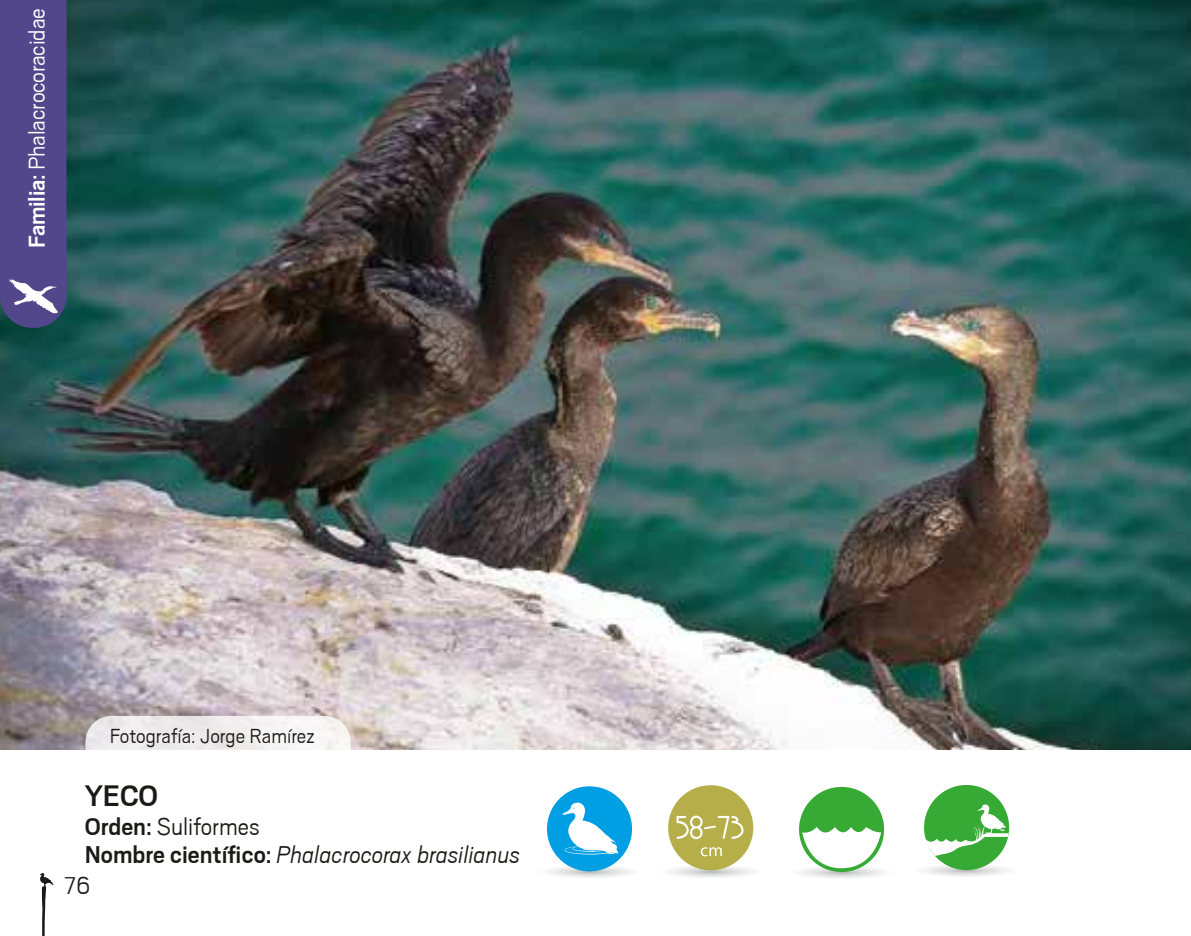
<style>
.page{position:relative;width:1191px;height:936px;background:#fff}
.page>*{position:absolute;margin:0;border:0;box-sizing:border-box;transform-origin:0 0}
.t1{font:700 33px "Scout";color:#1a1a18}
.t2{font:italic 27px/28.5px "Scout";color:#1a1a18}
.t3{font:27px "Scout";color:#1a1a18}
.t4{font:25.5px "Scout";letter-spacing:-.01em;color:#fff}
.t5{font:22.5px "Scout";color:#1a1a18}
.s1{font-weight:700}
.s2{font-weight:700;font-style:normal}
.s3{font-style:normal}
</style>
<div class="page">
<svg style="left:40px;top:873px;width:14px;height:62px"></svg>
<img style="left:0;top:0;width:1191px;height:749px">
<svg style="left:85px;top:715px;width:265px;height:35px"></svg>
<div style="left:0;top:0;width:66px;height:328px;background:#53478b"></div>
<svg style="left:549px;top:864px;width:82px;height:13px"></svg>
<div style="left:547px;top:786px;width:85px;height:85px;background:#009ee3;border-radius:50%"></div>
<svg style="left:562px;top:802px;width:56px;height:52px"></svg>
<div style="left:799px;top:786px;width:85px;height:85px;background:#36aa34;border-radius:50%"></div>
<svg style="left:799px;top:826px;width:86px;height:52px"></svg>
<svg style="left:925px;top:862px;width:82px;height:14px"></svg>
<div style="left:924px;top:785px;width:85px;height:85px;background:#36aa34;border-radius:50%"></div>
<svg style="left:925px;top:804px;width:83px;height:51px"></svg>
<svg style="left:670px;top:864px;width:82px;height:13px"></svg>
<div style="left:668px;top:785px;width:85px;height:85px;background:#b5ae49;border-radius:50%"></div>
<svg style="left:676px;top:815px;width:67px;height:24px"></svg>
<svg style="left:700px;top:847px;width:22px;height:9px"></svg>
<p class="t4" style="left:25px;top:248px;width:241px;rotate:-90deg"><span class="s1">Familia:</span> Phalacrocoracidae</p>
<p class="t5" style="left:110px;top:724px;width:207px">Fotografía: Jorge Ramírez</p>
<p class="t1" style="left:85px;top:780px;width:75px">YECO</p>
<p class="t2" style="left:85px;top:812px;width:437px"><span class="s2">Orden:</span> <span class="s3">Suliformes<br></span><span class="s2">Nombre científico:</span> Phalacrocorax brasilianus</p>
<p class="t3" style="left:64px;top:872px;width:28px">76</p>
</div>
